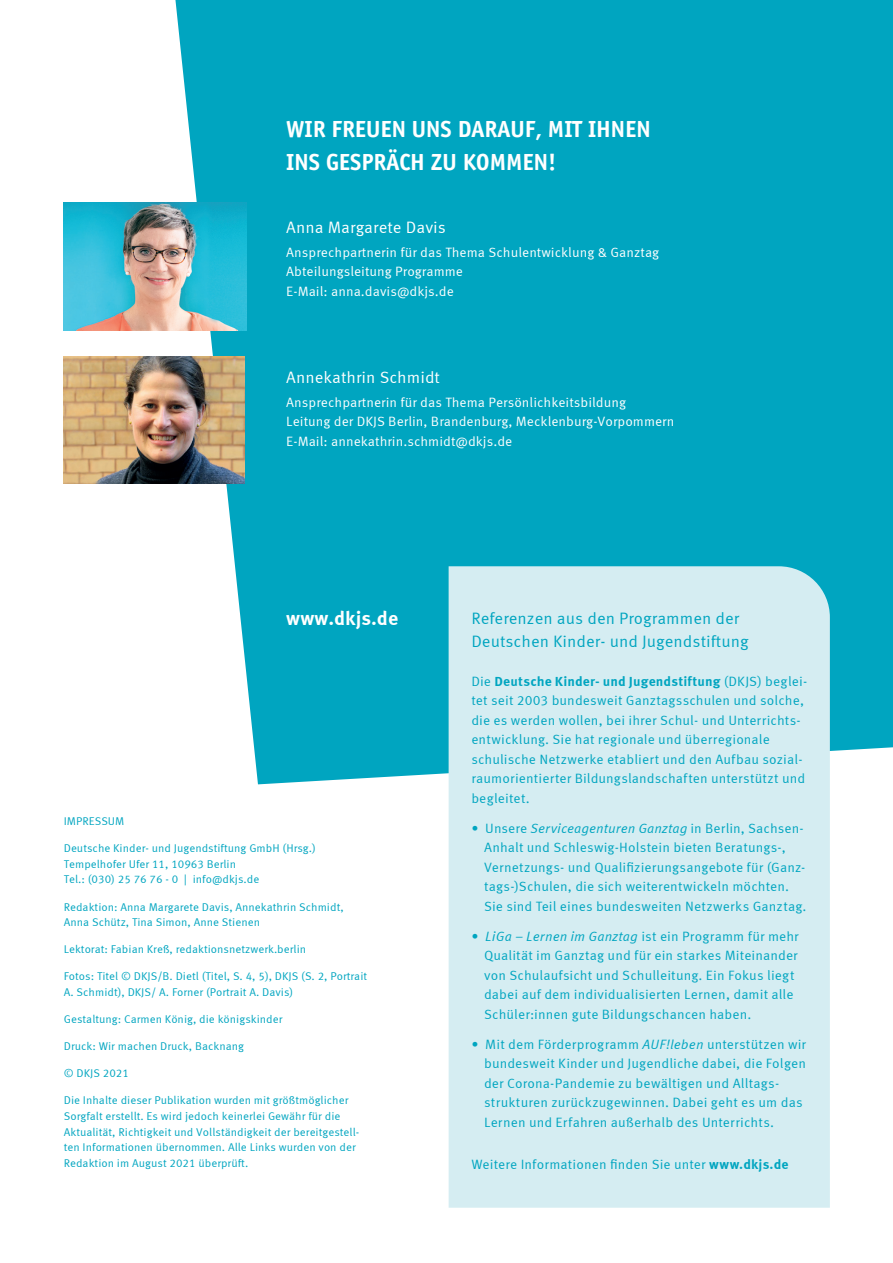
<style>
.page{position:relative;width:893px;height:1263px;background:#fff}
.page>*{position:absolute;margin:0;border:0;box-sizing:border-box;transform-origin:0 0}
.t1{font:700 24px "Correspondence Sans";color:#fff}
.t2{font:700 19.5px "Meta Correspondence";color:#fff}
.t3{font:16.5px "Meta Correspondence";color:#00a5c0}
.t4{font:16.5px "Meta Correspondence";color:#fff}
.t5{font:13.5px/19.5px "Meta Correspondence";letter-spacing:.005em;color:#00a5c0}
.t6{font:13.5px "Meta Correspondence";color:#fff}
.t7{font:11.25px/15.8px "Meta Correspondence";color:#00a5c0}
.s1{font-weight:700}
.s2{font-style:italic}
</style>
<div class="page">
<div style="left:175px;top:0;width:718px;height:784px;background:#00a5c0"></div>
<div style="left:449px;top:566px;width:381px;height:642px;background:#d5edf2"></div>
<img style="left:64px;top:203px;width:183px;height:127px">
<img style="left:64px;top:357px;width:180px;height:126px">
<p class="t1" style="left:286px;top:114px;width:366px">WIR FREUEN UNS DARAUF, MIT IHNEN</p>
<p class="t1" style="left:286px;top:147px;width:271px">INS GESPRÄCH ZU KOMMEN!</p>
<p class="t4" style="left:286px;top:217px;width:161px">Anna Margarete Davis</p>
<p class="t6" style="left:286px;top:244px;width:375px">Ansprechpartnerin für das Thema Schulentwicklung &amp; Ganztag</p>
<p class="t6" style="left:286px;top:264px;width:178px">Abteilungsleitung Programme</p>
<p class="t6" style="left:286px;top:283px;width:169px">E-Mail: anna.davis@dkjs.de</p>
<p class="t4" style="left:286px;top:367px;width:155px">Annekathrin Schmidt</p>
<p class="t6" style="left:286px;top:394px;width:341px">Ansprechpartnerin für das Thema Persönlichkeitsbildung</p>
<p class="t6" style="left:286px;top:414px;width:390px">Leitung der DKJS Berlin, Brandenburg, Mecklenburg-Vorpommern</p>
<p class="t6" style="left:286px;top:433px;width:228px">E-Mail: annekathrin.schmidt@dkjs.de</p>
<p class="t2" style="left:286px;top:606px;width:114px">www.dkjs.de</p>
<p class="t7" style="left:64px;top:813px;width:62px">IMPRESSUM</p>
<p class="t7" style="left:64px;top:840px;width:254px">Deutsche Kinder- und Jugendstiftung GmbH (Hrsg.)</p>
<p class="t7" style="left:64px;top:856px;width:174px">Tempelhofer Ufer 11, 10963 Berlin</p>
<p class="t7" style="left:64px;top:871px;width:197px">Tel.: (030) 25 76 76 - 0 | info@dkjs.de</p>
<p class="t7" style="left:64px;top:898px;width:281px">Redaktion: Anna Margarete Davis, Annekathrin Schmidt,</p>
<p class="t7" style="left:64px;top:914px;width:198px">Anna Schütz, Tina Simon, Anne Stienen</p>
<p class="t7" style="left:64px;top:941px;width:244px">Lektorat: Fabian Kreß, redaktionsnetzwerk.berlin</p>
<p class="t7" style="left:64px;top:968px;width:305px">Fotos: Titel © DKJS/B. Dietl (Titel, S. 4, 5), DKJS (S. 2, Portrait<br>A. Schmidt), DKJS/ A. Forner (Portrait A. Davis)</p>
<p class="t7" style="left:64px;top:1011px;width:220px">Gestaltung: Carmen König, die königskinder</p>
<p class="t7" style="left:64px;top:1038px;width:182px">Druck: Wir machen Druck, Backnang</p>
<p class="t7" style="left:64px;top:1065px;width:67px">© DKJS 2021</p>
<p class="t7" style="left:64px;top:1092px;width:297px">Die Inhalte dieser Publikation wurden mit größtmöglicher Sorgfalt erstellt. Es wird jedoch keinerlei Gewähr für die Aktualität, Richtigkeit und Vollständigkeit der bereitgestell&shy;ten Informationen übernommen. Alle Links wurden von der Redaktion im August 2021 überprüft.</p>
<p class="t3" style="left:471px;top:609px;width:270px">Referenzen aus den Programmen der</p>
<p class="t3" style="left:471px;top:631px;width:279px">Deutschen Kinder- und Jugendstiftung</p>
<p class="t5" style="left:471px;top:671px;width:337px">Die <span class="s1">Deutsche Kinder- und Jugendstiftung</span> (DKJS) beglei&shy;tet seit 2003 bundesweit Ganztagsschulen und solche, die es werden wollen, bei ihrer Schul- und Unterrichts&shy;entwicklung. Sie hat regionale und überregionale schulische Netzwerke etabliert und den Aufbau sozial&shy;raumorientierter Bildungslandschaften unterstützt und begleitet.</p>
<p class="t5" style="left:471px;top:818px;width:334px">• Unsere <span class="s2">Serviceagenturen Ganztag</span> in Berlin, Sachsen-</p>
<p class="t5" style="left:484px;top:838px;width:324px">Anhalt und Schleswig-Holstein bieten Beratungs-, Vernetzungs- und Qualifizierungsangebote für (Ganz&shy;tags-)Schulen, die sich weiterentwickeln möchten.<br>Sie sind Teil eines bundesweiten Netzwerks Ganztag.</p>
<p class="t5" style="left:471px;top:926px;width:329px">• <span class="s2">LiGa – Lernen im Ganztag</span> ist ein Programm für mehr</p>
<p class="t5" style="left:484px;top:946px;width:315px">Qualität im Ganztag und für ein starkes Miteinander von Schulaufsicht und Schulleitung. Ein Fokus liegt dabei auf dem individualisierten Lernen, damit alle Schüler:innen gute Bildungschancen haben.</p>
<p class="t5" style="left:471px;top:1034px;width:336px">• Mit dem Förderprogramm <span class="s2">AUF!leben</span> unterstützen wir</p>
<p class="t5" style="left:484px;top:1054px;width:324px">bundesweit Kinder und Jugendliche dabei, die Folgen der Corona-Pandemie zu bewältigen und Alltags&shy;strukturen zurückzugewinnen. Dabei geht es um das Lernen und Erfahren außerhalb des Unterrichts.</p>
<p class="t5" style="left:471px;top:1154px;width:319px">Weitere Informationen finden Sie unter <span class="s1">www.dkjs.de</span></p>
</div>
